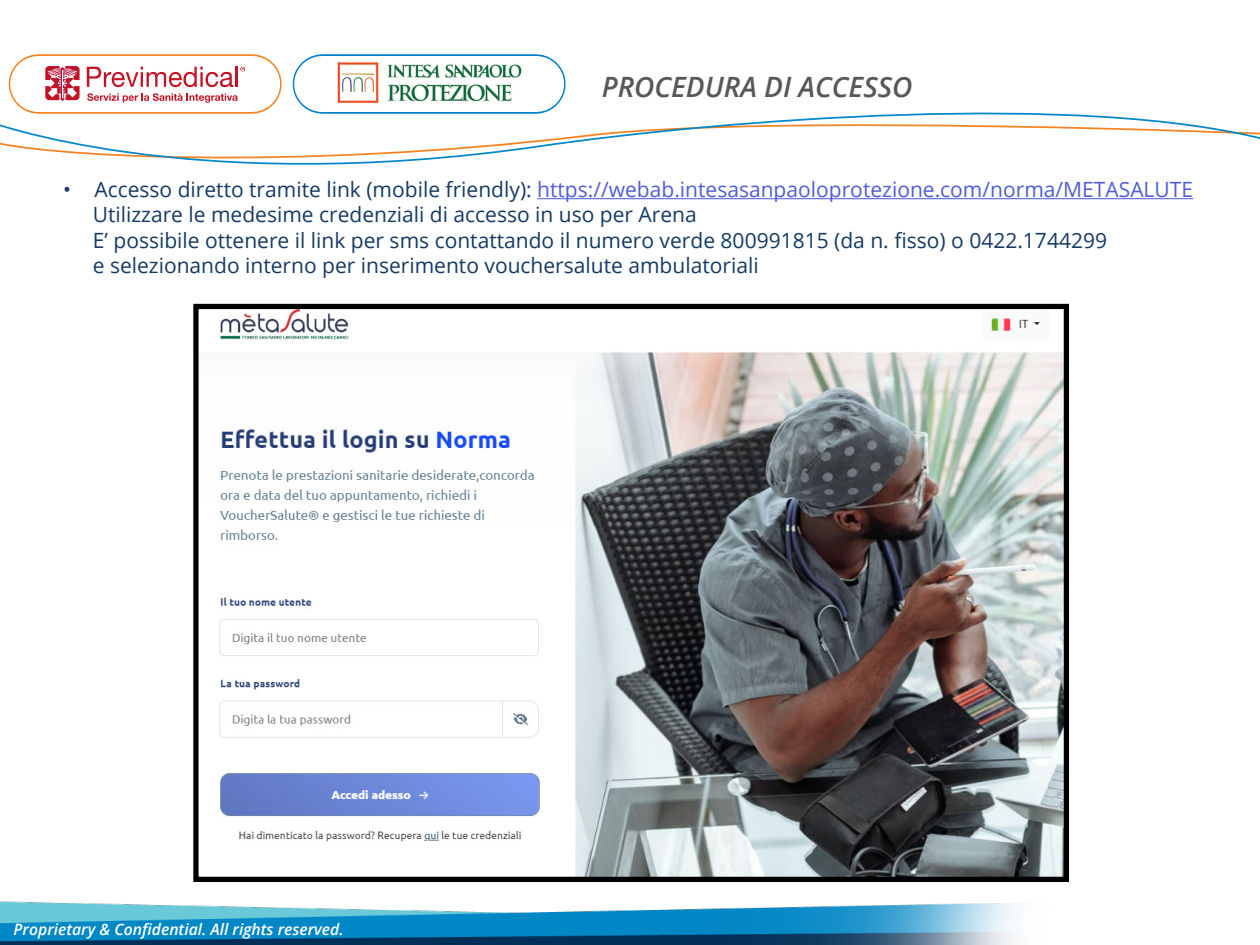
<style>
.page{position:relative;width:1260px;height:945px;background:#fff}
.page>*{position:absolute;margin:0;border:0;box-sizing:border-box;transform-origin:0 0}
.sotto_titoletto{font:italic 600 28px "Open Sans";color:#57585a}
.t1{font:21px "Open Sans";color:#143a65}
.t2{font:21px "Open Sans";color:#4f5cd6}
.t3{font:italic 600 15.75px "Open Sans";color:#fff}
.s1{color:#143a65}
</style>
<div class="page">
<svg style="left:0;top:91px;width:1260px;height:74px"></svg>
<img style="left:0;top:902px;width:1018px;height:43px">
<div style="left:38px;top:54px;width:214px;height:60px;background:#f58220"></div>
<div style="left:38px;top:56px;width:214px;height:56px;background:#fff"></div>
<svg style="left:240px;top:67px;width:5px;height:4px"></svg>
<svg style="left:87px;top:93px;width:151px;height:10px"></svg>
<svg style="left:87px;top:67px;width:146px;height:20px"></svg>
<hr style="left:235px;top:67px;width:3px;height:20px;background:#c31325">
<svg style="left:45px;top:66px;width:35px;height:35px"></svg>
<div style="left:322px;top:54px;width:214px;height:60px;background:#0082cb"></div>
<div style="left:322px;top:56px;width:214px;height:56px;background:#fff"></div>
<img style="left:337px;top:62px;width:185px;height:42px">
<hr style="left:537px;top:198px;width:656px;height:1px;background:#4f5cd6">
<img style="left:219px;top:310px;width:844px;height:566px">
<div style="left:193px;top:304px;width:876px;height:578px;border:5px solid #000"></div>
<p class="sotto_titoletto" style="left:602px;top:68px;width:312px">PROCEDURA DI ACCESSO</p>
<p class="t2" style="left:63px;top:175px;width:1132px"><span class="s1">• Accesso diretto tramite link (mobile friendly):</span> https://webab.intesasanpaoloprotezione.com/norma/METASALUTE</p>
<p class="t1" style="left:93px;top:200px;width:606px">Utilizzare le medesime credenziali di accesso in uso per Arena</p>
<p class="t1" style="left:93px;top:226px;width:1016px">E’ possibile ottenere il link per sms contattando il numero verde 800991815 (da n. fisso) o 0422.1744299</p>
<p class="t1" style="left:93px;top:251px;width:667px">e selezionando interno per inserimento vouchersalute ambulatoriali</p>
<p class="t3" style="left:14px;top:918px;width:332px">Proprietary &amp; Confidential. All rights reserved.</p>
</div>
